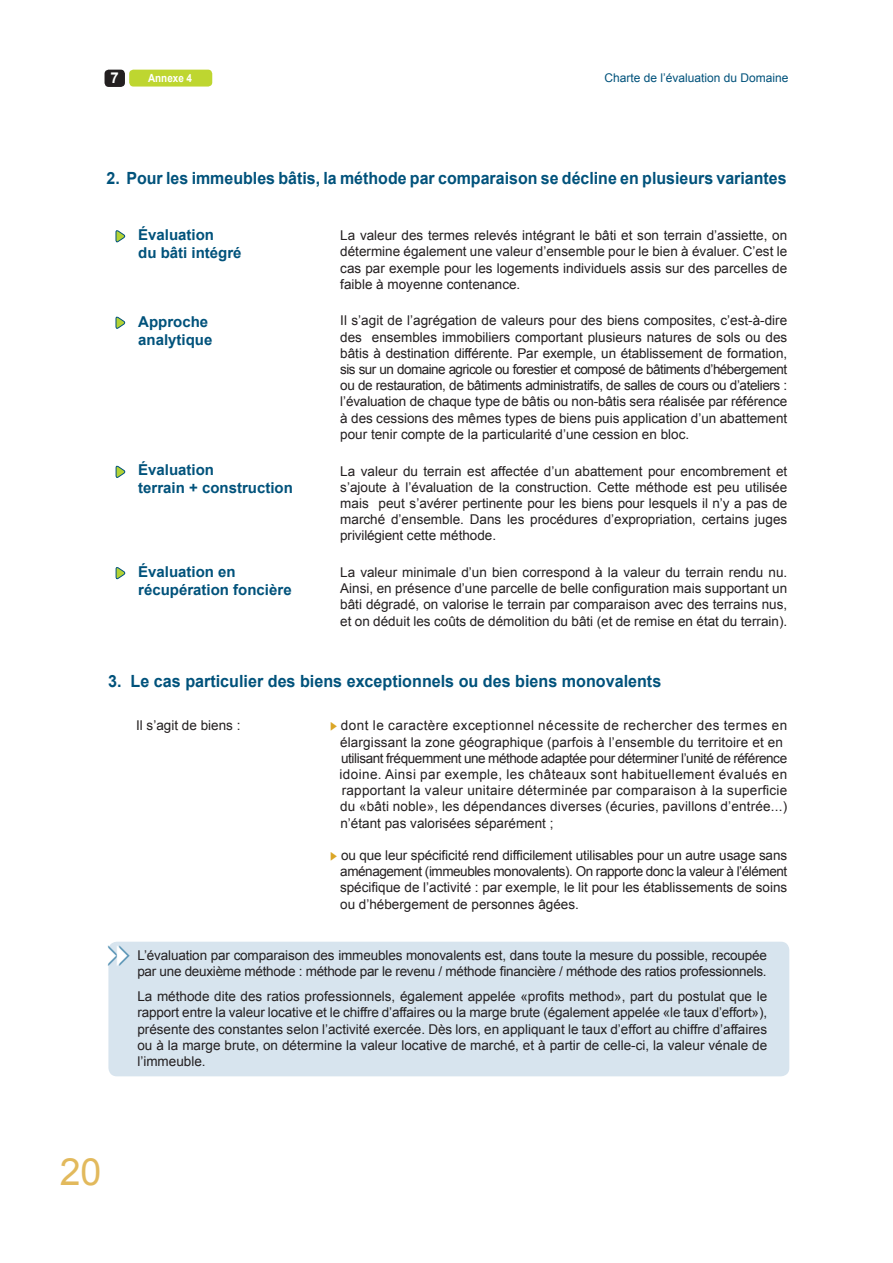
<style>
.page{position:relative;width:893px;height:1263px;background:#fff}
.page>*{position:absolute;margin:0;border:0;box-sizing:border-box;transform-origin:0 0}
.t1{font:37.5px "Arial";color:#e2b95c}
.t2{font:700 16.8px "Arial";color:#00527b;scale:.95 1}
.t3{font:700 16.8px "Arial";color:#00527b;scale:.96 1}
.t4{font:700 15px/18px "Arial";color:#00527b}
.t5{font:700 15px "Arial";color:#fff}
.t6{font:13.5px/16.2px "Arial";color:#231f20;text-align:justify}
.t7{font:12px "Arial";color:#00527b}
.t8{font:700 11.25px "Arial";color:#fff;scale:.88 1}
.s1{color:#dba626}
</style>
<div class="page">
<div style="left:108px;top:942px;width:681px;height:134px;background:#d7e4ee;border-radius:9px"></div>
<div style="left:129px;top:70px;width:83px;height:17px;background:#bed630;border-radius:4px"></div>
<div style="left:105px;top:70px;width:20px;height:17px;background:#231f20;border-radius:4px"></div>
<svg style="left:115px;top:230px;width:11px;height:13px"></svg>
<svg style="left:115px;top:316px;width:11px;height:13px"></svg>
<svg style="left:115px;top:465px;width:11px;height:13px"></svg>
<svg style="left:115px;top:567px;width:11px;height:13px"></svg>
<svg style="left:108px;top:945px;width:2px;height:21px"></svg>
<p class="t5" style="left:111px;top:68px;width:10px">7</p>
<p class="t8" style="left:148px;top:71px;width:52px">Annexe 4</p>
<p class="t7" style="left:604px;top:70px;width:186px">Charte de l’évaluation du Domaine</p>
<p class="t2" style="left:106px;top:167px;width:717px">2. Pour les immeubles bâtis, la méthode par comparaison se décline en plusieurs variantes</p>
<p class="t4" style="left:138px;top:226px;width:105px">évaluation<br>du bâti intégré</p>
<p class="t6" style="left:340px;top:227px;width:448px">La valeur des termes relevés intégrant le bâti et son terrain d’assiette, on détermine également une valeur d’ensemble pour le bien à évaluer. C’est le cas par exemple pour les logements individuels assis sur des parcelles de faible à moyenne contenance.</p>
<p class="t6" style="left:340px;top:313px;width:448px">Il s’agit de l’agrégation de valeurs pour des biens composites, c’est-à-dire des ensembles immobiliers comportant plusieurs natures de sols ou des bâtis à destination différente. Par exemple, un établissement de formation, sis sur un domaine agricole ou forestier et composé de bâtiments d’hébergement ou de restauration, de bâtiments administratifs, de salles de cours ou d’ateliers : l’évaluation de chaque type de bâtis ou non-bâtis sera réalisée par référence à des cessions des mêmes types de biens puis application d’un abattement pour tenir compte de la particularité d’une cession en bloc.</p>
<p class="t6" style="left:340px;top:463px;width:448px">La valeur du terrain est affectée d’un abattement pour encombrement et s’ajoute à l’évaluation de la construction. Cette méthode est peu utilisée mais peut s’avérer pertinente pour les biens pour lesquels il n’y a pas de marché d’ensemble. Dans les procédures d’expropriation, certains juges privilégient cette méthode.</p>
<p class="t6" style="left:340px;top:564px;width:448px">La valeur minimale d’un bien correspond à la valeur du terrain rendu nu.<br>Ainsi, en présence d’une parcelle de belle configuration mais supportant un bâti dégradé, on valorise le terrain par comparaison avec des terrains nus, et on déduit les coûts de démolition du bâti (et de remise en état du terrain).</p>
<p class="t4" style="left:138px;top:313px;width:76px">Approche analytique</p>
<p class="t4" style="left:138px;top:461px;width:156px">évaluation<br>terrain + construction</p>
<p class="t4" style="left:138px;top:563px;width:155px">évaluation en récupération foncière</p>
<p class="t3" style="left:108px;top:670px;width:578px">3. Le cas particulier des biens exceptionnels ou des biens monovalents</p>
<p class="t6" style="left:340px;top:718px;width:449px;text-align:left;text-indent:-9px"><span class="s1">◆</span> dont le caractère exceptionnel nécessite de rechercher des termes en élargissant la zone géographique (parfois à l’ensemble du territoire et en utilisant fréquemment une méthode adaptée pour déterminer l’unité de référence idoine. Ainsi par exemple, les châteaux sont habituellement évalués en rapportant la valeur unitaire déterminée par comparaison à la superficie du «bâti noble», les dépendances diverses (écuries, pavillons d’entrée...) n’étant pas valorisées séparément ;</p>
<p class="t6" style="left:340px;top:847px;width:449px;text-indent:-10px"><span class="s1">◆</span> ou que leur spécificité rend difficilement utilisables pour un autre usage sans aménagement (immeubles monovalents). On rapporte donc la valeur à l’élément spécifique de l’activité : par exemple, le lit pour les établissements de soins ou d’hébergement de personnes âgées.</p>
<p class="t6" style="left:136px;top:718px;width:106px">Il s’agit de biens :</p>
<h1 class="t1" style="left:60px;top:1147px;width:43px">20</h1>
<p class="t6" style="left:137px;top:947px;width:631px">L’évaluation par comparaison des immeubles monovalents est, dans toute la mesure du possible, recoupée par une deuxième méthode : méthode par le revenu / méthode financière / méthode des ratios professionnels.</p>
<p class="t6" style="left:137px;top:988px;width:631px">La méthode dite des ratios professionnels, également appelée «profits method», part du postulat que le rapport entre la valeur locative et le chiffre d’affaires ou la marge brute (également appelée «le taux d’effort»), présente des constantes selon l’activité exercée. Dès lors, en appliquant le taux d’effort au chiffre d’affaires ou à la marge brute, on détermine la valeur locative de marché, et à partir de celle-ci, la valeur vénale de l’immeuble.</p>
</div>
